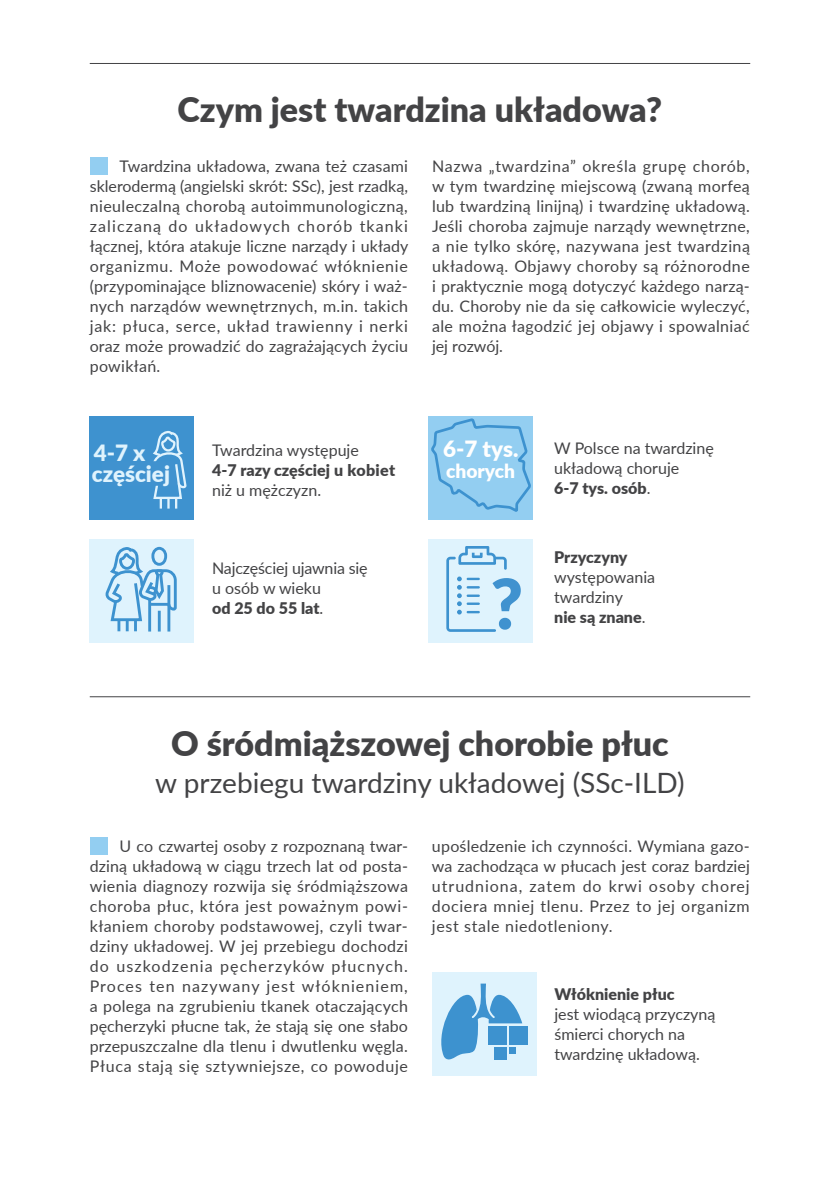
<style>
.page{position:relative;width:840px;height:1191px;background:#fff}
.page>*{position:absolute;margin:0;border:0;box-sizing:border-box;transform-origin:0 0}
.t1{font:900 69.4px "Lato";color:#4092cf}
.t2{font:900 34px "Lato";color:#434345}
.t3{font:28px "Lato";color:#434345}
.t4{font:900 22.4px/21.2px "Lato";color:#dff3fd}
.t5{font:900 22.4px "Lato";color:#fff}
.t6{font:900 19.2px "Lato";color:#fff}
.t7{font:16px/20px "Lato";color:#434345;text-align:justify}
.t8{font:900 16px "Lato";color:#434345}
.s1{font-weight:900}
.s2{font-weight:400}
</style>
<div class="page">
<div style="left:90px;top:157px;width:17px;height:18px;background:#93cef1"></div>
<hr style="left:90px;top:63px;width:659px;height:1px;background:#434345">
<div style="left:428px;top:416px;width:104px;height:104px;background:#93cef1"></div>
<svg style="left:431px;top:418px;width:100px;height:94px"></svg>
<div style="left:90px;top:538px;width:104px;height:104px;background:#dff3fd"></div>
<svg style="left:103px;top:546px;width:75px;height:97px"></svg>
<hr style="left:150px;top:603px;width:19px;height:3px;background:#3d92cf">
<div style="left:90px;top:416px;width:104px;height:104px;background:#3e92cf"></div>
<svg style="left:153px;top:430px;width:34px;height:79px"></svg>
<div style="left:428px;top:538px;width:104px;height:104px;background:#dff3fd"></div>
<svg style="left:446px;top:546px;width:60px;height:86px"></svg>
<hr style="left:90px;top:696px;width:659px;height:1px;background:#434345">
<div style="left:432px;top:972px;width:103px;height:104px;background:#dff3fd"></div>
<div style="left:509px;top:1026px;width:18px;height:18px;background:#3d92cf"></div>
<svg style="left:441px;top:983px;width:81px;height:76px"></svg>
<div style="left:488px;top:1026px;width:18px;height:18px;background:#3d92cf"></div>
<div style="left:494px;top:1047px;width:12px;height:12px;background:#3d92cf"></div>
<div style="left:90px;top:837px;width:17px;height:17px;background:#93cef1"></div>
<h2 class="t2" style="left:177px;top:84px;width:485px">Czym jest twardzina układowa?</h2>
<p class="t7" style="left:90px;top:156px;width:320px;text-indent:30px">Twardzina układowa, zwana też czasami sklerodermą (angielski skrót: SSc), jest rzadką, nieuleczalną chorobą autoimmunologiczną, zaliczaną do układowych chorób tkanki łącznej, która atakuje liczne narządy i układy organizmu. Może powodować włóknienie (przypominające bliznowacenie) skóry i waż&shy;nych narządów wewnętrznych, m.in. takich jak: płuca, serce, układ trawienny i nerki oraz może prowadzić do zagrażających życiu powikłań.</p>
<p class="t7" style="left:432px;top:156px;width:319px">Nazwa „twardzina” określa grupę chorób, w tym twardzinę miejscową (zwaną morfeą lub twardziną linijną) i twardzinę układową.<br>Jeśli choroba zajmuje narządy wewnętrzne, a nie tylko skórę, nazywana jest twardziną układową. Objawy choroby są różnorodne i praktycznie mogą dotyczyć każdego narzą&shy;du. Choroby nie da się całkowicie wyleczyć, ale można łagodzić jej objawy i spowalniać jej rozwój.</p>
<h3 class="t4" style="left:92px;top:441px;width:80px">4-7 x częściej</h3>
<p class="t7" style="left:212px;top:439px;width:148px">Twardzina występuje</p>
<p class="t8" style="left:212px;top:458px;width:184px">4-7 razy częściej u kobiet</p>
<p class="t7" style="left:212px;top:479px;width:110px">niż u mężczyzn.</p>
<p class="t7" style="left:212px;top:558px;width:157px;text-align:left">Najczęściej ujawnia się u osób w wieku<br><span class="s1">od 25 do 55 lat</span>.</p>
<h3 class="t5" style="left:443px;top:432px;width:77px">6-7 tys.</h3>
<p class="t6" style="left:446px;top:456px;width:71px">chorych</p>
<h1 class="t1" style="left:490px;top:551px;width:34px">?</h1>
<p class="t7" style="left:554px;top:437px;width:161px;text-align:left">W Polsce na twardzinę układową choruje<br><span class="s1">6-7 tys. osób</span>.</p>
<p class="t8" style="left:554px;top:545px;width:75px">Przyczyny</p>
<p class="t7" style="left:554px;top:566px;width:102px">występowania twardziny</p>
<p class="t8" style="left:554px;top:605px;width:93px">nie są znane<span class="s2">.</span></p>
<h2 class="t2" style="left:171px;top:718px;width:499px">O śródmiąższowej chorobie płuc</h2>
<h3 class="t3" style="left:155px;top:762px;width:530px">w przebiegu twardziny układowej (SSc-ILD)</h3>
<p class="t7" style="left:90px;top:836px;width:319px;text-indent:30px">U co czwartej osoby z rozpoznaną twar&shy;dziną układową w ciągu trzech lat od posta&shy;wienia diagnozy rozwija się śródmiąższowa choroba płuc, która jest poważnym powi&shy;kłaniem choroby podstawowej, czyli twar&shy;dziny układowej. W jej przebiegu dochodzi do uszkodzenia pęcherzyków płucnych.<br>Proces ten nazywany jest włóknieniem, a polega na zgrubieniu tkanek otaczających pęcherzyki płucne tak, że stają się one słabo przepuszczalne dla tlenu i dwutlenku węgla.<br>Płuca stają się sztywniejsze, co powoduje</p>
<p class="t7" style="left:432px;top:836px;width:319px">upośledzenie ich czynności. Wymiana gazo&shy;wa zachodząca w płucach jest coraz bardziej utrudniona, zatem do krwi osoby chorej dociera mniej tlenu. Przez to jej organizm jest stale niedotleniony.</p>
<p class="t8" style="left:554px;top:982px;width:122px">Włóknienie płuc</p>
<p class="t7" style="left:554px;top:1004px;width:162px;text-align:left">jest wiodącą przyczyną śmierci chorych na twardzinę układową.</p>
</div>
